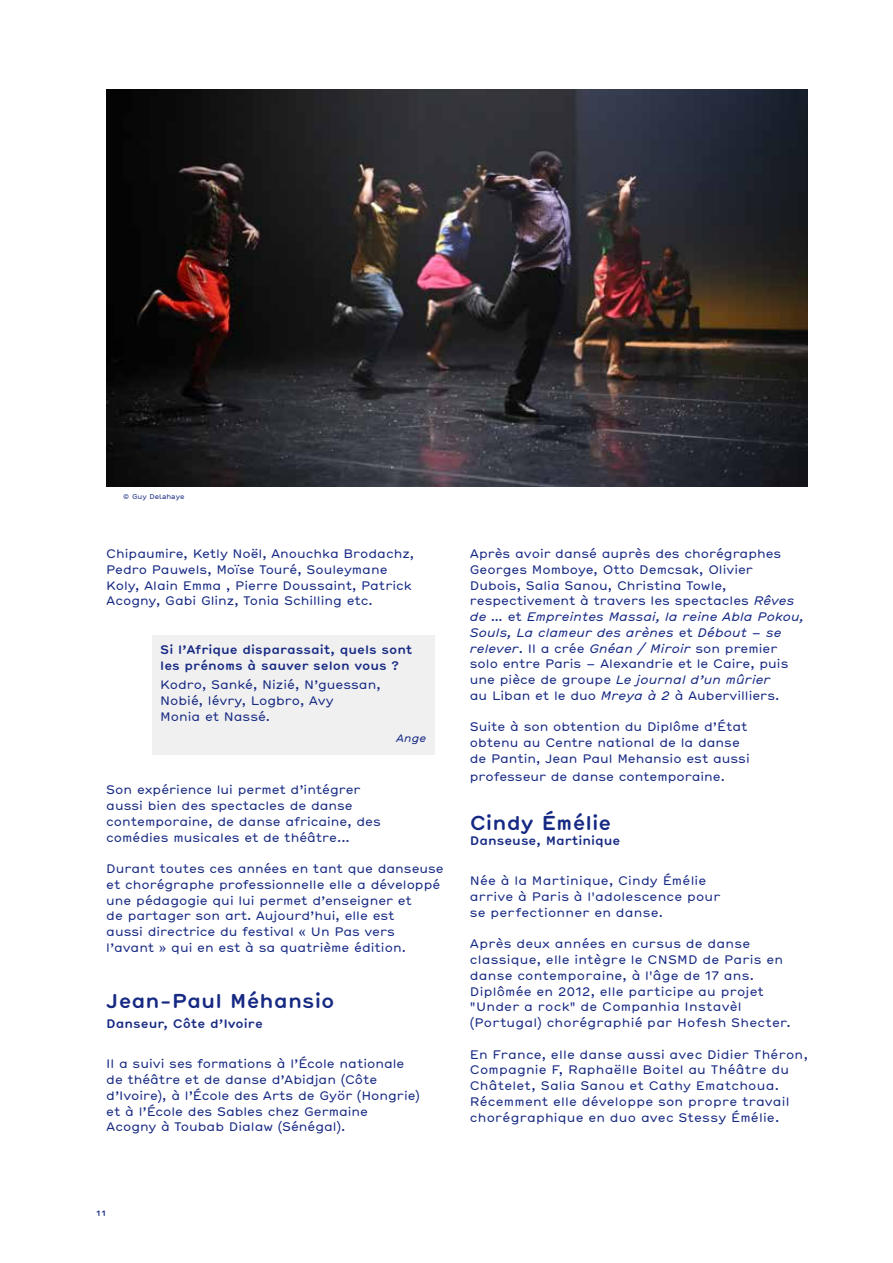
<style>
.page{position:relative;width:893px;height:1263px;background:#fff}
.page>*{position:absolute;margin:0;border:0;box-sizing:border-box;transform-origin:0 0}
.t1{font:700 19.5px "Hermes";color:#162983}
.t2{font:12px/15.8px "Hermes";color:#162983}
.t3{font:12px/15.8px "Hermes";letter-spacing:.02em;color:#162983}
.t4{font:700 12px/15.8px "Hermes";color:#162983}
.t5{font:italic 10.5px "Hermes";color:#162983}
.t6{font:700 7.5px "Hermes";color:#162983}
.t7{font:6.75px "Hermes";color:#162983}
.s1{font-style:italic}
</style>
<div class="page">
<div style="left:152px;top:636px;width:283px;height:119px;background:#f0f0f0"></div>
<img style="left:106px;top:89px;width:702px;height:398px">
<p class="t7" style="left:123px;top:491px;width:63px">© Guy Delahaye</p>
<p class="t2" style="left:106px;top:545px;width:309px">Chipaumire, Ketly Noël, Anouchka Brodachz, Pedro Pauwels, Moïse Touré, Souleymane Koly, Alain Emma , Pierre Doussaint, Patrick Acogny, Gabi Glinz, Tonia Schilling etc.</p>
<p class="t4" style="left:160px;top:641px;width:254px">Si l’Afrique disparassait, quels sont les prénoms à sauver selon vous ?</p>
<p class="t2" style="left:160px;top:676px;width:222px">Kodro, Sanké, Nizié, N’guessan,<br>Nobié, lévry, Logbro, Avy<br>Monia et Nassé.</p>
<p class="t5" style="left:396px;top:730px;width:32px">Ange</p>
<p class="t2" style="left:106px;top:781px;width:276px">Son expérience lui permet d’intégrer aussi bien des spectacles de danse contemporaine, de danse africaine, des comédies musicales et de théâtre...</p>
<p class="t2" style="left:106px;top:860px;width:339px">Durant toutes ces années en tant que danseuse et chorégraphe professionnelle elle a développé une pédagogie qui lui permet d’enseigner et<br>de partager son art. Aujourd’hui, elle est<br>aussi directrice du festival « Un Pas vers l’avant » qui en est à sa quatrième édition.</p>
<h1 class="t1" style="left:106px;top:986px;width:230px">Jean-Paul Méhansio</h1>
<p class="t4" style="left:106px;top:1015px;width:158px">Danseur, Côte d’Ivoire</p>
<p class="t2" style="left:106px;top:1055px;width:315px">Il a suivi ses formations à l’École nationale de théâtre et de danse d’Abidjan (Côte d’Ivoire), à l’École des Arts de Györ (Hongrie) et à l’École des Sables chez Germaine Acogny à Toubab Dialaw (Sénégal).</p>
<p class="t2" style="left:470px;top:545px;width:336px">Après avoir dansé auprès des chorégraphes Georges Momboye, Otto Demcsak, Olivier Dubois, Salia Sanou, Christina Towle, respectivement à travers les spectacles <span class="s1">Rêves de …</span> et <span class="s1">Empreintes Massai, la reine Abla Pokou, Souls, La clameur des arènes</span> et <span class="s1">Débout – se relever</span>. Il a crée <span class="s1">Gnéan / Miroir</span> son premier solo entre Paris – Alexandrie et le Caire, puis une pièce de groupe <span class="s1">Le journal d’un mûrier<br></span>au Liban et le duo <span class="s1">Mreya à 2</span> à Aubervilliers.</p>
<p class="t2" style="left:470px;top:718px;width:281px">Suite à son obtention du Diplôme d’État obtenu au Centre national de la danse de Pantin, Jean Paul Mehansio est aussi</p>
<p class="t2" style="left:470px;top:768px;width:257px">professeur de danse contemporaine.</p>
<h1 class="t1" style="left:470px;top:808px;width:143px">Cindy Émélie</h1>
<p class="t4" style="left:470px;top:832px;width:152px">Danseuse, Martinique</p>
<p class="t3" style="left:470px;top:872px;width:252px">Née à la Martinique, Cindy Émélie arrive à Paris à l'adolescence pour se perfectionner en danse.</p>
<p class="t3" style="left:470px;top:935px;width:322px">Après deux années en cursus de danse classique, elle intègre le CNSMD de Paris en danse contemporaine, à l'âge de 17 ans.<br>Diplômée en 2012, elle participe au projet "Under a rock" de Companhia Instavèl (Portugal) chorégraphié par Hofesh Shecter.</p>
<p class="t3" style="left:470px;top:1046px;width:340px">En France, elle danse aussi avec Didier Théron, Compagnie F, Raphaëlle Boitel au Théâtre du Châtelet, Salia Sanou et Cathy Ematchoua.<br>Récemment elle développe son propre travail chorégraphique en duo avec Stessy Émélie.</p>
<p class="t6" style="left:96px;top:1207px;width:13px">11</p>
</div>
